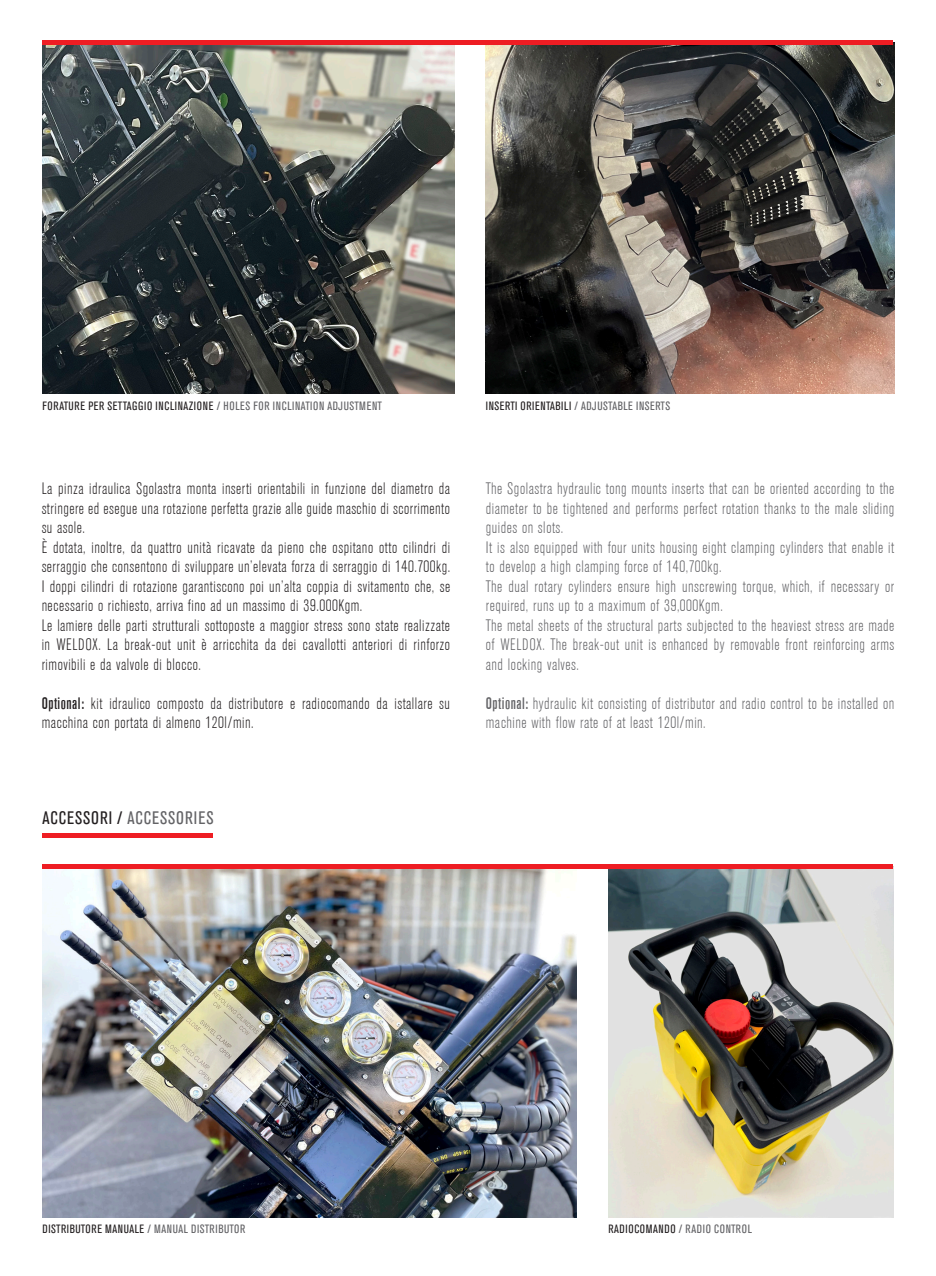
<style>
.page{position:relative;width:936px;height:1276px;background:#fff}
.page>*{position:absolute;margin:0;border:0;box-sizing:border-box;transform-origin:0 0}
.t1{font:condensed 18px "Akzidenz Grotesk BE";letter-spacing:.045em;color:#636366}
.t2{font:300 condensed 16.5px/19.5px "Akzidenz Grotesk BE";letter-spacing:.03em;color:#231f20}
.t3{font:300 condensed 16.5px/19.5px "Akzidenz Grotesk BE";letter-spacing:.03em;color:#636366}
.t4{font:condensed 12px "Akzidenz Grotesk BE";letter-spacing:.04em;color:#231f20}
.t5{font:condensed 12px "Akzidenz Grotesk BE";letter-spacing:.05em;color:#636366}
.s1{color:#636366}
.s2{font-weight:500}
.s3{color:#231f20}
</style>
<div class="page">
<img style="left:486px;top:43px;width:408px;height:350px">
<img style="left:43px;top:45px;width:412px;height:348px">
<div style="left:43px;top:833px;width:170px;height:5px;background:#ee1d23"></div>
<div style="left:43px;top:40px;width:850px;height:5px;background:#ee1d23"></div>
<img style="left:608px;top:866px;width:285px;height:351px">
<img style="left:42px;top:868px;width:534px;height:349px">
<hr style="left:42px;top:864px;width:850px;height:4px;background:#ee1d23">
<p class="t4" style="left:43px;top:399px;width:341px">FORATURE PER SETTAGGIO INCLINAZIONE <span class="s1">/ HOLES FOR INCLINATION ADJUSTMENT</span></p>
<p class="t4" style="left:486px;top:399px;width:186px">INSERTI ORIENTABILI <span class="s1">/ ADJUSTABLE INSERTS</span></p>
<p class="t2" style="left:42px;top:479px;width:410px;text-align:justify">La pinza idraulica Sgolastra monta inserti orientabili in funzione del diametro da stringere ed esegue una rotazione perfetta grazie alle guide maschio di scorrimento su asole.</p>
<p class="t2" style="left:42px;top:537px;width:410px">È dotata, inoltre, da quattro unità ricavate da pieno che ospitano otto cilindri di serraggio che consentono di sviluppare un’elevata forza di serraggio di 140.700kg.</p>
<p class="t2" style="left:42px;top:576px;width:410px">I doppi cilindri di rotazione garantiscono poi un’alta coppia di svitamento che, se necessario o richiesto, arriva fino ad un massimo di 39.000Kgm.</p>
<p class="t2" style="left:42px;top:615px;width:410px;text-align:justify">Le lamiere delle parti strutturali sottoposte a maggior stress sono state realizzate in WELDOX. La break-out unit è arricchita da dei cavallotti anteriori di rinforzo rimovibili e da valvole di blocco.</p>
<p class="t2" style="left:42px;top:693px;width:410px"><span class="s2">Optional:</span> kit idraulico composto da distributore e radiocomando da istallare su macchina con portata di almeno 120l/min.</p>
<p class="t1" style="left:43px;top:807px;width:172px"><span class="s3">ACCESSORI /</span> ACCESSORIES</p>
<p class="t3" style="left:486px;top:479px;width:410px;text-align:justify">The Sgolastra hydraulic tong mounts inserts that can be oriented according to the diameter to be tightened and performs perfect rotation thanks to the male sliding guides on slots.</p>
<p class="t3" style="left:486px;top:537px;width:410px">It is also equipped with four units housing eight clamping cylinders that enable it to develop a high clamping force of 140,700kg.</p>
<p class="t3" style="left:486px;top:576px;width:410px">The dual rotary cylinders ensure high unscrewing torque, which, if necessary or required, runs up to a maximum of 39,000Kgm.</p>
<p class="t3" style="left:486px;top:615px;width:410px;text-align:justify">The metal sheets of the structural parts subjected to the heaviest stress are made of WELDOX. The break-out unit is enhanced by removable front reinforcing arms and locking valves.</p>
<p class="t3" style="left:486px;top:693px;width:410px"><span class="s2">Optional:</span> hydraulic kit consisting of distributor and radio control to be installed on machine with flow rate of at least 120l/min.</p>
<p class="t4" style="left:43px;top:1222px;width:204px">DISTRIBUTORE MANUALE <span class="s1">/ MANUAL DISTRIBUTOR</span></p>
<p class="t5" style="left:608px;top:1222px;width:145px"><span class="s3">RADIOCOMANDO</span> / RADIO CONTROL</p>
</div>
